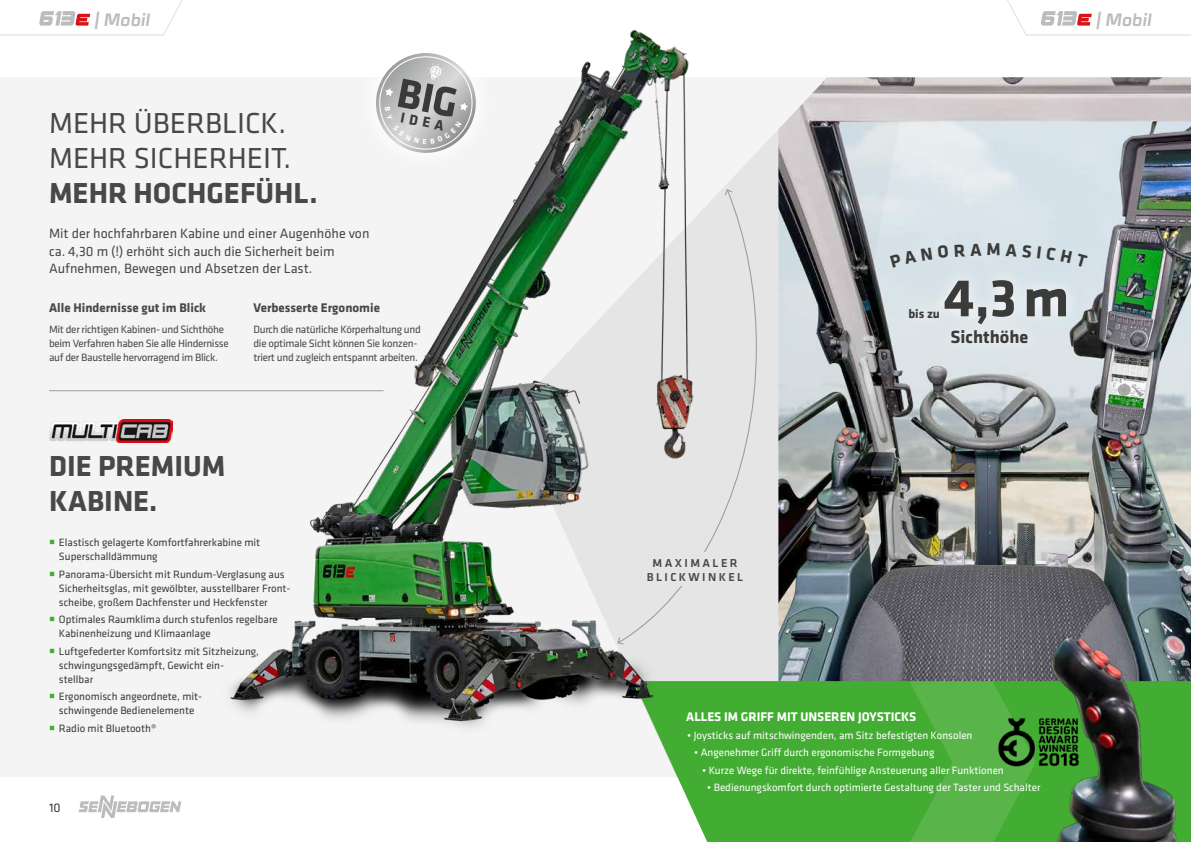
<style>
.page{position:relative;width:1191px;height:842px;background:#fff}
.page>*{position:absolute;margin:0;border:0;box-sizing:border-box;transform-origin:0 0}
.t1{font:700 55.1px "Klavika Basic";color:#3b3b3a}
.t2{font:700 30px/35px "Klavika Basic";color:#484847}
.t3{font:30px/35px "Klavika Basic";color:#484847}
.t4{font:700 18.4px "Klavika Basic";color:#3b3b3a}
.t5{font:italic 700 17.9px "Celdum";color:#bbbcbd}
.t6{font:700 14.7px "Klavika";color:#3a3a39}
.t7{font:14px/17.5px "Klavika Basic";color:#484847}
.t8{font:700 13px "Klavika Basic";color:#484847}
.t9{font:700 13px "Klavika Basic";color:#fff}
.t10{font:13px "Klavika Basic";color:#3b3b3a}
.t11{font:700 12.8px "Klavika Basic";color:#3b3b3a}
.t12{font:500 11.9px/14px "Klavika Basic";letter-spacing:.2em;color:#484847;text-align:center}
.t13{font:11px/14px "Klavika Basic";color:#3b3b3a}
.t14{font:11px "Klavika Basic";color:#fff}
.t15{font:11px/14px "Klavika Basic";letter-spacing:-.025em;color:#484847}
</style>
<div class="page">
<svg style="left:79px;top:795px;width:77px;height:23px"></svg>
<svg style="left:1007px;top:0;width:184px;height:36px"></svg>
<div style="left:0;top:77px;width:1191px;height:700px;background:#f4f4f4"></div>
<svg style="left:723px;top:130px;width:55px;height:551px;fill:#e5e5e5"></svg>
<img style="left:778px;top:77px;width:413px;height:604px">
<img style="left:49px;top:419px;width:107px;height:23px">
<div style="left:703px;top:681px;width:206px;height:161px;background:#43ac32"></div>
<img style="left:156px;top:29px;width:567px;height:804px">
<svg style="left:616px;top:188px;width:141px;height:456px"></svg>
<svg style="left:616px;top:636px;width:9px;height:9px"></svg>
<svg style="left:724px;top:188px;width:10px;height:8px"></svg>
<hr style="left:49px;top:390px;width:334px;height:1px;background:#9c9d9d">
<svg style="left:909px;top:681px;width:100px;height:161px;background:#51b242"></svg>
<img style="left:978px;top:667px;width:31px;height:150px">
<img style="left:1009px;top:633px;width:182px;height:209px">
<div style="left:631px;top:552px;width:127px;height:33px;background:#e5e5e5"></div>
<div style="left:895px;top:295px;width:58px;height:37px;background:#dde5e9"></div>
<div style="left:930px;top:266px;width:150px;height:71px;background:#fff;opacity:.9"></div>
<div style="left:937px;top:316px;width:104px;height:41px;background:#e0e7ea"></div>
<svg style="left:0;top:0;width:188px;height:36px"></svg>
<svg style="left:341px;top:29px;width:170px;height:159px"></svg>
<svg style="left:890px;top:247px;width:42px;height:20px"></svg>
<svg style="left:938px;top:245px;width:10px;height:13px"></svg>
<svg style="left:954px;top:244px;width:27px;height:13px"></svg>
<svg style="left:987px;top:243px;width:12px;height:13px"></svg>
<svg style="left:1005px;top:244px;width:26px;height:14px"></svg>
<svg style="left:1037px;top:246px;width:50px;height:21px"></svg>
<h3 class="t5" style="left:94px;top:5px;width:57px">| Mobil</h3>
<h2 class="t3" style="left:49px;top:105px;width:243px">MEHR ÜBERBLICK.<br>MEHR SICHERHEIT.</h2>
<h2 class="t2" style="left:49px;top:174px;width:270px">MEHR HOCHGEFÜHL.</h2>
<p class="t7" style="left:49px;top:224px;width:322px">Mit der hochfahrbaren Kabine und einer Augenhöhe von ca. 4,30 m (!) erhöht sich auch die Sicherheit beim<br>Aufnehmen, Bewegen und Absetzen der Last.</p>
<h3 class="t6" style="left:403px;top:107px;width:45px;rotate:11deg">IDEA</h3>
<p class="t8" style="left:49px;top:298px;width:159px">Alle Hindernisse gut im Blick</p>
<p class="t15" style="left:49px;top:322px;width:181px">Mit der richtigen Kabinen- und Sichthöhe beim Verfahren haben Sie alle Hindernisse auf der Baustelle hervorragend im Blick.</p>
<p class="t8" style="left:253px;top:298px;width:128px">Verbesserte Ergonomie</p>
<p class="t15" style="left:253px;top:322px;width:169px">Durch die natürliche Körperhaltung und die optimale Sicht können Sie konzen&shy;triert und zugleich entspannt arbeiten.</p>
<h2 class="t2" style="left:49px;top:447px;width:178px">DIE PREMIUM<br>KABINE.</h2>
<p class="t13" style="left:59px;top:535px;width:203px">Elastisch gelagerte Komfortfahrerkabine mit<br>Superschalldämmung</p>
<p class="t13" style="left:59px;top:567px;width:233px">Panorama-Übersicht mit Rundum-Verglasung aus<br>Sicherheitsglas, mit gewölbter, ausstellbarer Front&shy;scheibe, großem Dachfenster und Heckfenster</p>
<p class="t13" style="left:59px;top:612px;width:220px">Optimales Raumklima durch stufenlos regelbare<br>Kabinenheizung und Klimaanlage</p>
<p class="t13" style="left:59px;top:644px;width:201px">Luftgefederter Komfortsitz mit Sitzheizung, schwingungsgedämpft, Gewicht ein&shy;stellbar</p>
<p class="t13" style="left:59px;top:689px;width:145px">Ergonomisch angeordnete, mit&shy;schwingende Bedienelemente</p>
<p class="t13" style="left:59px;top:721px;width:99px">Radio mit Bluetooth®</p>
<p class="t10" style="left:49px;top:799px;width:13px">10</p>
<h3 class="t5" style="left:1095px;top:5px;width:57px">| Mobil</h3>
<h1 class="t1" style="left:943px;top:258px;width:127px">4,3 m</h1>
<p class="t11" style="left:908px;top:304px;width:33px">bis zu</p>
<p class="t12" style="left:647px;top:556px;width:98px">MAXIMALER<br>BLICKWINKEL</p>
<h3 class="t4" style="left:950px;top:324px;width:79px">Sichthöhe</h3>
<p class="t9" style="left:686px;top:707px;width:231px">ALLES IM GRIFF MIT UNSEREN JOYSTICKS</p>
<p class="t14" style="left:687px;top:728px;width:287px">• Joysticks auf mitschwingenden, am Sitz befestigten Konsolen</p>
<p class="t14" style="left:694px;top:745px;width:242px">• Angenehmer Griff durch ergonomische Formgebung</p>
<p class="t14" style="left:702px;top:763px;width:303px">• Kurze Wege für direkte, feinfühlige Ansteuerung aller Funktionen</p>
<p class="t14" style="left:707px;top:780px;width:335px">• Bedienungskomfort durch optimierte Gestaltung der Taster und Schalter</p>
</div>
